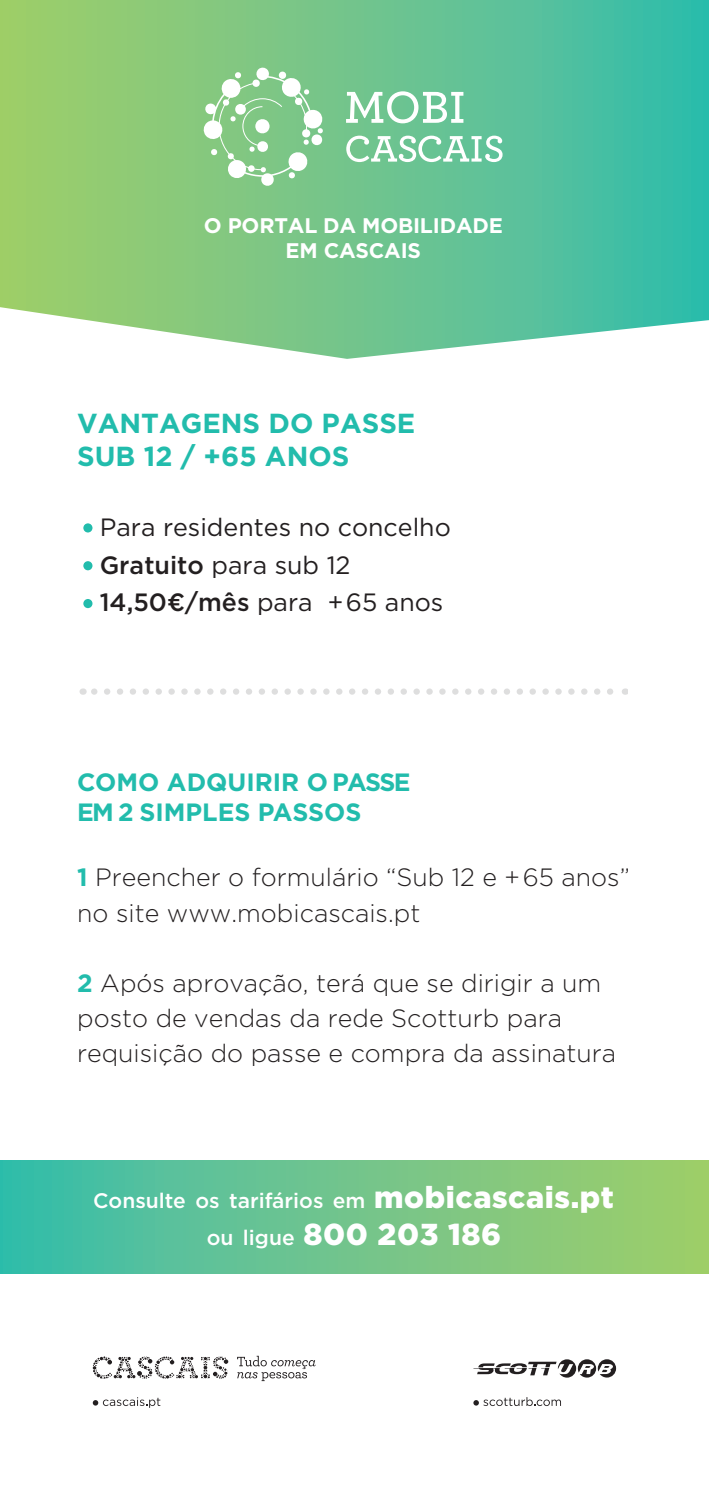
<style>
.page{position:relative;width:709px;height:1489px;background:#fff}
.page>*{position:absolute;margin:0;border:0;box-sizing:border-box;transform-origin:0 0}
.t1{font:900 30.25px "Gotham";letter-spacing:.02em;color:#fff}
.t2{font:700 27.5px/33px "Gotham";color:#22bcac}
.t3{font:300 25px/35px "Gotham";color:#231f20}
.t4{font:25px/37.5px "Gotham";color:#231f20}
.t5{font:700 25px/30px "Gotham";color:#22bcac}
.t6{font:500 21px "Gotham";color:#fff}
.t7{font:700 21px/25.2px "Gotham";letter-spacing:-.01em;color:#fff;text-align:center}
.s1{font-weight:500}
.s2{font-weight:700;color:#22bcac}
.s3{font-weight:900;font-size:30.25px}
.s4{font-weight:500;font-size:21px}
</style>
<div class="page">
<svg style="left:0;top:0;width:709px;height:359px;background:#76c893"></svg>
<div style="left:0;top:1160px;width:709px;height:113px;background:linear-gradient(to right,#3bbcac,#a4cd6a)"></div>
<svg style="left:346px;top:91px;width:117px;height:32px"></svg>
<svg style="left:346px;top:136px;width:156px;height:26px"></svg>
<svg style="left:202px;top:67px;width:121px;height:119px"></svg>
<div style="left:83px;top:523px;width:9px;height:9px;background:#22bcac;border-radius:50%"></div>
<div style="left:83px;top:561px;width:9px;height:9px;background:#22bcac;border-radius:50%"></div>
<div style="left:83px;top:599px;width:9px;height:9px;background:#22bcac;border-radius:50%"></div>
<svg style="left:94px;top:688px;width:519px;height:6px"></svg>
<svg style="left:473px;top:1397px;width:88px;height:8px"></svg>
<svg style="left:473px;top:1359px;width:143px;height:18px"></svg>
<svg style="left:93px;top:1397px;width:67px;height:10px"></svg>
<svg style="left:93px;top:1356px;width:135px;height:22px"></svg>
<svg style="left:237px;top:1355px;width:79px;height:25px"></svg>
<p class="t7" style="left:204px;top:213px;width:300px">O PORTAL DA MOBILIDADE<br>EM CASCAIS</p>
<p class="t2" style="left:77px;top:406px;width:340px">VANTAGENS DO PASSE<br>SUB 12 / +65 ANOS</p>
<p class="t4" style="left:100px;top:508px;width:352px">Para residentes no concelho<br><span class="s1">Gratuito</span> para sub 12<br><span class="s1">14,50€/mês</span> para +65 anos</p>
<p class="t5" style="left:77px;top:767px;width:335px">COMO ADQUIRIR O PASSE<br>EM 2 SIMPLES PASSOS</p>
<p class="t3" style="left:77px;top:859px;width:554px"><span class="s2">1</span> Preencher o formulário “Sub 12 e +65 anos” no site www.mobicascais.pt</p>
<p class="t3" style="left:77px;top:964px;width:540px"><span class="s2">2</span> Após aprovação, terá que se dirigir a um posto de vendas da rede Scotturb para requisição do passe e compra da assinatura</p>
<p class="t6" style="left:93px;top:1186px;width:522px">Consulte os tarifários em <span class="s3">mobicascais.pt</span></p>
<p class="t1" style="left:207px;top:1213px;width:296px"><span class="s4">ou ligue</span> 800 203 186</p>
</div>
